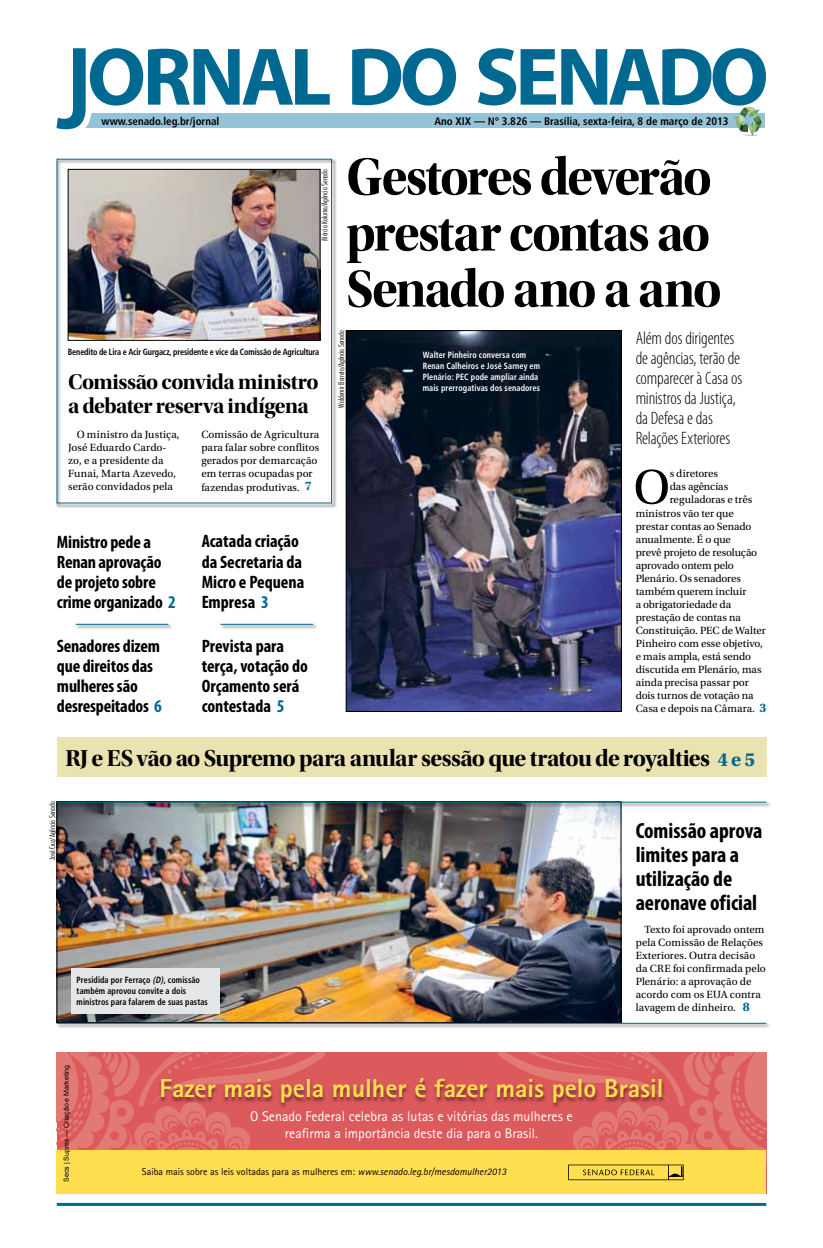
<style>
.page{position:relative;width:823px;height:1248px;background:#fff}
.page>*{position:absolute;margin:0;border:0;box-sizing:border-box;transform-origin:0 0}
.t1{font:54px/56px "Utopia Std Bold Disp";letter-spacing:-.035em;color:#000}
.t2{font:50.8px "Utopia Std";color:#000}
.t3{font:800 26px "Rotis Sans Serif";color:#ffdf4f}
.t4{font:24px "Utopia Std Bold Disp";letter-spacing:-.025em;color:#000}
.t5{font:700 condensed 22px/24px "Myriad Pro";letter-spacing:-.005em;color:#000}
.t6{font:22px/24px "Utopia Std Bold Disp";letter-spacing:-.025em;color:#000}
.t7{font:700 condensed 18px/20px "Myriad Pro";letter-spacing:-.005em;color:#000}
.t8{font:300 condensed 18px/20px "Myriad Pro";letter-spacing:-.01em;color:#000}
.t9{font:14px/16.8px "Rotis Sans Serif";color:#fff;text-align:center}
.t10{font:11px/13px "Utopia Std";color:#000}
.t11{font:700 condensed 11px "Frutiger";color:#000}
.t12{font:10px "Rotis Sans Serif";color:#000}
.t13{font:700 condensed 9px/11px "Frutiger";letter-spacing:.015em;color:#fff;scale:.9 1}
.t14{font:700 condensed 9px/11px "Frutiger";letter-spacing:.01em;color:#000;scale:.9 1}
.t15{font:700 condensed 9px "Frutiger";letter-spacing:-.02em;color:#000;scale:.9 1}
.t16{font:300 condensed 8px "Futura BT";color:#000}
.t17{font:7px "Arial";color:#000}
.s1{font-weight:700;font-size:13px;color:#006991}
.s2{color:#006991}
.s3{font-family:"Utopia Std";font-weight:700;font-size:20px;color:#006991}
.s4{font-style:italic}
</style>
<div class="page">
<hr style="left:57px;top:1202px;width:708px;height:3px;background:#006991">
<div style="left:59px;top:114px;width:705px;height:14px;background:#95c4da"></div>
<img style="left:734px;top:108px;width:27px;height:27px">
<svg style="left:56px;top:48px;width:273px;height:82px"></svg>
<svg style="left:352px;top:48px;width:103px;height:57px"></svg>
<svg style="left:478px;top:48px;width:77px;height:57px"></svg>
<svg style="left:561px;top:48px;width:204px;height:57px"></svg>
<div style="left:57px;top:1052px;width:708px;height:141px;background:#dc595c"></div>
<div style="left:57px;top:1150px;width:708px;height:43px;background:#ffdf4f"></div>
<img style="left:324px;top:1080px;width:174px;height:23px">
<svg style="left:57px;top:1052px;width:267px;height:98px"></svg>
<svg style="left:498px;top:1052px;width:269px;height:127px"></svg>
<img style="left:348px;top:332px;width:271px;height:377px">
<div style="left:346px;top:330px;width:275px;height:381px;border:1px solid #000"></div>
<img style="left:59px;top:807px;width:560px;height:213px">
<div style="left:57px;top:737px;width:709px;height:39px;background:#eae3b1"></div>
<div style="left:56px;top:158px;width:280px;height:350px;background:#000;opacity:.75"></div>
<div style="left:56px;top:801px;width:714px;height:6px;background:#000;opacity:.75"></div>
<hr style="left:57px;top:801px;width:709px;height:1px;background:#006991">
<div style="left:56px;top:1022px;width:714px;height:6px;background:#000;opacity:.75"></div>
<hr style="left:57px;top:1022px;width:708px;height:1px;background:#006991">
<div style="left:75px;top:623px;width:98px;height:6px;background:#000;opacity:.75"></div>
<hr style="left:76px;top:623px;width:92px;height:1px;background:#006991">
<div style="left:220px;top:623px;width:98px;height:6px;background:#000;opacity:.75"></div>
<hr style="left:220px;top:623px;width:93px;height:1px;background:#006991">
<div style="left:71px;top:967px;width:148px;height:46px;background:#e5e6e7"></div>
<p class="t11" style="left:101px;top:114px;width:119px">www.senado.leg.br/jornal</p>
<p class="t11" style="left:434px;top:114px;width:295px">Ano XIX — Nº 3.826 — Brasília, sexta-feira, 8 de março de 2013</p>
<p class="t16" style="left:319px;top:240px;width:73px;rotate:-90deg">Márcia Kalume/Agência Senado</p>
<h1 class="t1" style="left:346px;top:149px;width:377px">Gestores deverão prestar contas ao<br>Senado ano a ano</h1>
<p class="t15" style="left:68px;top:346px;width:280px">Benedito de Lira e Acir Gurgacz, presidente e vice da Comissão de Agricultura</p>
<h3 class="t6" style="left:68px;top:370px;width:252px">Comissão convida ministro a debater reserva indígena</h3>
<p class="t10" style="left:68px;top:428px;width:113px;text-indent:9px">O ministro da Justiça,<br>José Eduardo Cardo&shy;zo, e a presidente da<br>Funai, Marta Azevedo, serão convidados pela</p>
<p class="t10" style="left:201px;top:428px;width:119px">Comissão de Agricultura para falar sobre conflitos gerados por demarcação em terras ocupadas por fazendas produtivas. <span class="s1">7</span></p>
<h3 class="t7" style="left:57px;top:531px;width:120px">Ministro pede a<br>Renan aprovação de projeto sobre crime organizado <span class="s2">2</span></h3>
<h3 class="t7" style="left:57px;top:635px;width:106px">Senadores dizem que direitos das mulheres são desrespeitados <span class="s2">6</span></h3>
<h3 class="t7" style="left:201px;top:531px;width:104px">Acatada criação da Secretaria da<br>Micro e Pequena<br>Empresa <span class="s2">3</span></h3>
<h3 class="t7" style="left:201px;top:635px;width:108px">Prevista para terça, votação do<br>Orçamento será contestada <span class="s2">5</span></h3>
<p class="t16" style="left:336px;top:408px;width:79px;rotate:-90deg">Waldemir Barreto/Agência Senado</p>
<p class="t13" style="left:422px;top:349px;width:132px">Walter Pinheiro conversa com<br>Renan Calheiros e José Sarney em<br>Plenário: PEC pode ampliar ainda mais prerrogativas dos senadores</p>
<h3 class="t8" style="left:635px;top:328px;width:108px">Além dos dirigentes de agências, terão de comparecer à Casa os ministros da Justiça, da Defesa e das<br>Relações Exteriores</h3>
<h2 class="t2" style="left:633px;top:459px;width:38px">O</h2>
<p class="t10" style="left:669px;top:467px;width:50px">s diretores</p>
<p class="t10" style="left:669px;top:480px;width:60px">das agências</p>
<p class="t10" style="left:669px;top:493px;width:84px">reguladoras e três</p>
<p class="t10" style="left:635px;top:506px;width:99px">ministros vão ter que</p>
<p class="t10" style="left:635px;top:519px;width:117px">prestar contas ao Senado</p>
<p class="t10" style="left:635px;top:532px;width:97px">anualmente. É o que</p>
<p class="t10" style="left:635px;top:545px;width:123px">prevê projeto de resolução</p>
<p class="t10" style="left:635px;top:558px;width:100px">aprovado ontem pelo</p>
<p class="t10" style="left:635px;top:571px;width:107px">Plenário. Os senadores</p>
<p class="t10" style="left:635px;top:584px;width:112px">também querem incluir</p>
<p class="t10" style="left:635px;top:597px;width:97px">a obrigatoriedade da</p>
<p class="t10" style="left:635px;top:610px;width:107px">prestação de contas na</p>
<p class="t10" style="left:635px;top:623px;width:131px">Constituição. PEC de Walter</p>
<p class="t10" style="left:635px;top:636px;width:129px">Pinheiro com esse objetivo,</p>
<p class="t10" style="left:635px;top:649px;width:117px">e mais ampla, está sendo</p>
<p class="t10" style="left:635px;top:662px;width:127px">discutida em Plenário, mas</p>
<p class="t10" style="left:635px;top:675px;width:114px">ainda precisa passar por</p>
<p class="t10" style="left:635px;top:688px;width:119px">dois turnos de votação na</p>
<p class="t10" style="left:635px;top:701px;width:132px">Casa e depois na Câmara. <span class="s1">3</span></p>
<h3 class="t4" style="left:65px;top:744px;width:691px">RJ e ES vão ao Supremo para anular sessão que tratou de royalties <span class="s3">4 e 5</span></h3>
<p class="t16" style="left:47px;top:860px;width:60px;rotate:-90deg">José Cruz/Agência Senado</p>
<p class="t14" style="left:77px;top:974px;width:147px">Presidida por Ferraço <span class="s4">(D)</span>, comissão também aprovou convite a dois ministros para falarem de suas pastas</p>
<h3 class="t5" style="left:635px;top:817px;width:128px">Comissão aprova limites para a utilização de aeronave oficial</h3>
<p class="t10" style="left:635px;top:922px;width:131px;text-indent:9px">Texto foi aprovado ontem pela Comissão de Relações<br>Exteriores. Outra decisão da CRE foi confirmada pelo<br>Plenário: a aprovação de acordo com os EUA contra lavagem de dinheiro. <span class="s1">8</span></p>
<p class="t17" style="left:62px;top:1181px;width:118px;rotate:-90deg">Secs | Supres — Criação e Marketing</p>
<h3 class="t3" style="left:159px;top:1071px;width:505px">Fazer mais pela mulher é fazer mais pelo Brasil</h3>
<p class="t9" style="left:250px;top:1108px;width:324px">O Senado Federal celebra as lutas e vitórias das mulheres e reafirma a importância deste dia para o Brasil.</p>
<p class="t12" style="left:142px;top:1165px;width:366px">Saiba mais sobre as leis voltadas para as mulheres em: <span class="s4">www.senado.leg.br/mesdamulher2013</span></p>
</div>
